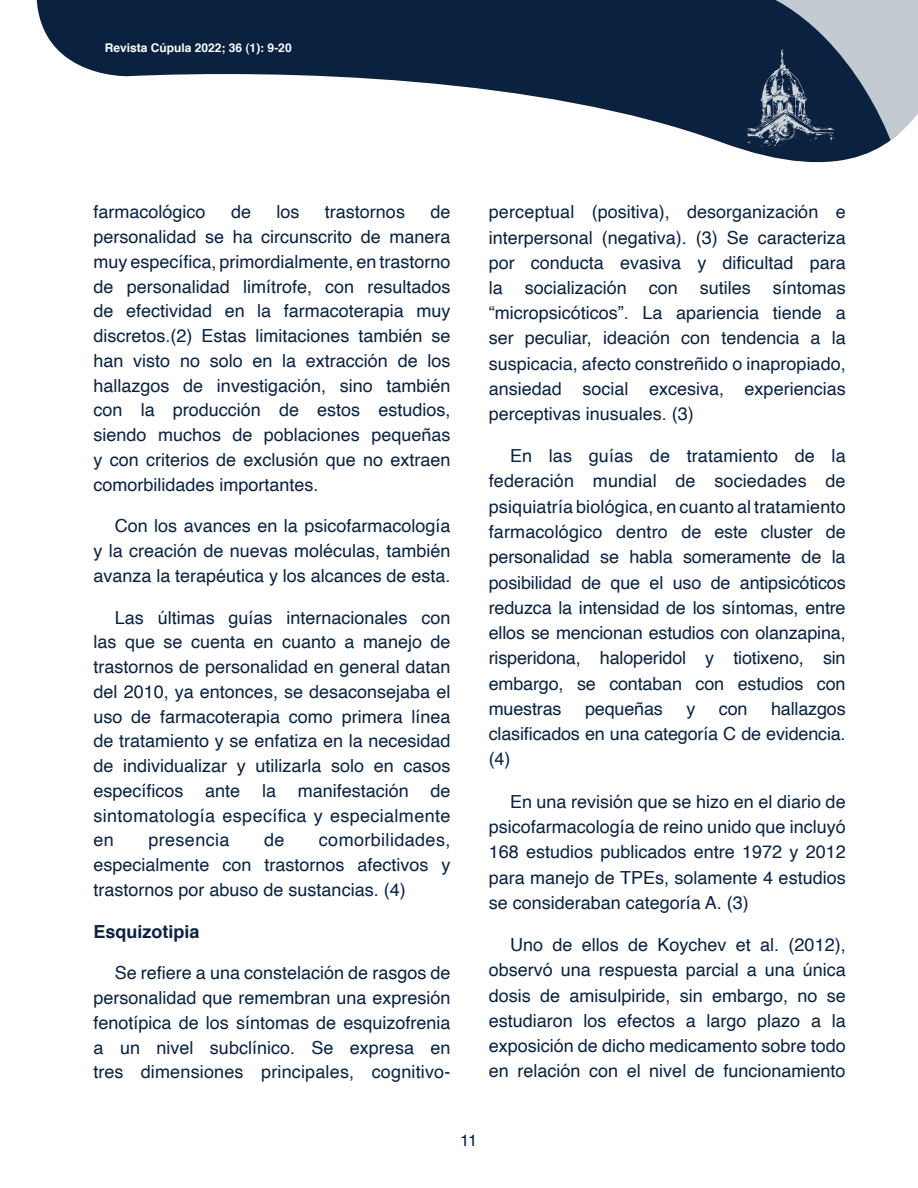
<style>
.page{position:relative;width:918px;height:1188px;background:#fff}
.page>*{position:absolute;margin:0;border:0;box-sizing:border-box;transform-origin:0 0}
.t1{font:18px/25.2px "Helvetica";color:#0a2240;text-align:justify}
.t2{font:700 18px "Helvetica";color:#0a2240}
.t3{font:18px "Helvetica";letter-spacing:.02em;color:#0a2240}
.t4{font:16.5px "Helvetica";color:#0a2240}
.t5{font:700 12px "Helvetica";color:#fff}
</style>
<div class="page">
<svg style="left:36px;top:0;width:844px;height:163px;fill:#0a2240"></svg>
<svg style="left:702px;top:0;width:216px;height:147px;background:#516277"></svg>
<p class="t5" style="left:105px;top:40px;width:188px">Revista Cúpula 2022; 36 (1): 9-20</p>
<p class="t1" style="left:94px;top:200px;width:114px">farmacológico</p>
<p class="t1" style="left:231px;top:200px;width:22px">de</p>
<p class="t1" style="left:277px;top:200px;width:25px">los</p>
<p class="t1" style="left:325px;top:200px;width:82px">trastornos</p>
<p class="t1" style="left:94px;top:200px;width:358px;line-height:24.8px;text-indent:337px">de personalidad se ha circunscrito de manera muy específica, primordialmente, en trastorno de personalidad limítrofe, con resultados de efectividad en la farmacoterapia muy discretos.(2) Estas limitaciones también se han visto no solo en la extracción de los hallazgos de investigación, sino también con la producción de estos estudios, siendo muchos de poblaciones pequeñas y con criterios de exclusión que no extraen comorbilidades importantes.</p>
<p class="t1" style="left:94px;top:514px;width:358px;line-height:24.8px;text-indent:21px">Con los avances en la psicofarmacología y la creación de nuevas moléculas, también avanza la terapéutica y los alcances de esta.</p>
<p class="t1" style="left:94px;top:605px;width:358px;line-height:24.8px;text-indent:21px">Las últimas guías internacionales con las que se cuenta en cuanto a manejo de trastornos de personalidad en general datan del 2010, ya entonces, se desaconsejaba el uso de farmacoterapia como primera línea de tratamiento y se enfatiza en la necesidad de individualizar y utilizarla solo en casos específicos ante la manifestación de sintomatología específica y especialmente en</p>
<p class="t1" style="left:94px;top:828px;width:358px;line-height:24.8px;text-indent:225px">comorbilidades, especialmente con trastornos afectivos y trastornos por abuso de sustancias. (4)</p>
<p class="t2" style="left:94px;top:920px;width:108px">Esquizotipia</p>
<p class="t1" style="left:94px;top:961px;width:358px;line-height:24.8px;text-indent:21px">Se refiere a una constelación de rasgos de personalidad que remembran una expresión fenotípica de los síntomas de esquizofrenia a un nivel subclínico. Se expresa en tres dimensiones principales, cognitivo-</p>
<p class="t3" style="left:148px;top:826px;width:83px">presencia</p>
<p class="t1" style="left:264px;top:828px;width:22px">de</p>
<p class="t1" style="left:489px;top:200px;width:358px">perceptual (positiva), desorganización e interpersonal (negativa). (3) Se caracteriza por conducta evasiva y dificultad para la socialización con sutiles síntomas “micropsicóticos”. La apariencia tiende a ser peculiar, ideación con tendencia a la suspicacia, afecto constreñido o inapropiado, ansiedad social excesiva, experiencias perceptivas inusuales. (3)</p>
<p class="t1" style="left:489px;top:444px;width:358px;text-indent:21px">En las guías de tratamiento de la federación mundial de sociedades de psiquiatría biológica, en cuanto al tratamiento farmacológico dentro de este cluster de personalidad se habla someramente de la posibilidad de que el uso de antipsicóticos reduzca la intensidad de los síntomas, entre ellos se mencionan estudios con olanzapina, risperidona, haloperidol y tiotixeno, sin embargo, se contaban con estudios con muestras</p>
<p class="t1" style="left:489px;top:697px;width:358px;text-indent:282px">hallazgos clasificados en una categoría C de evidencia. (4)</p>
<p class="t1" style="left:489px;top:789px;width:358px;text-indent:21px">En una revisión que se hizo en el diario de psicofarmacología de reino unido que incluyó 168 estudios publicados entre 1972 y 2012 para manejo de TPEs, solamente 4 estudios se consideraban categoría A. (3)</p>
<p class="t1" style="left:489px;top:933px;width:358px;text-indent:21px">Uno de ellos de Koychev et al. (2012), observó una respuesta parcial a una única dosis de amisulpiride, sin embargo, no se estudiaron los efectos a largo plazo a la exposición de dicho medicamento sobre todo en relación con el nivel de funcionamiento</p>
<p class="t1" style="left:585px;top:697px;width:79px">pequeñas</p>
<p class="t1" style="left:686px;top:697px;width:10px">y</p>
<p class="t1" style="left:719px;top:697px;width:30px">con</p>
<p class="t4" style="left:460px;top:1128px;width:19px">11</p>
</div>
